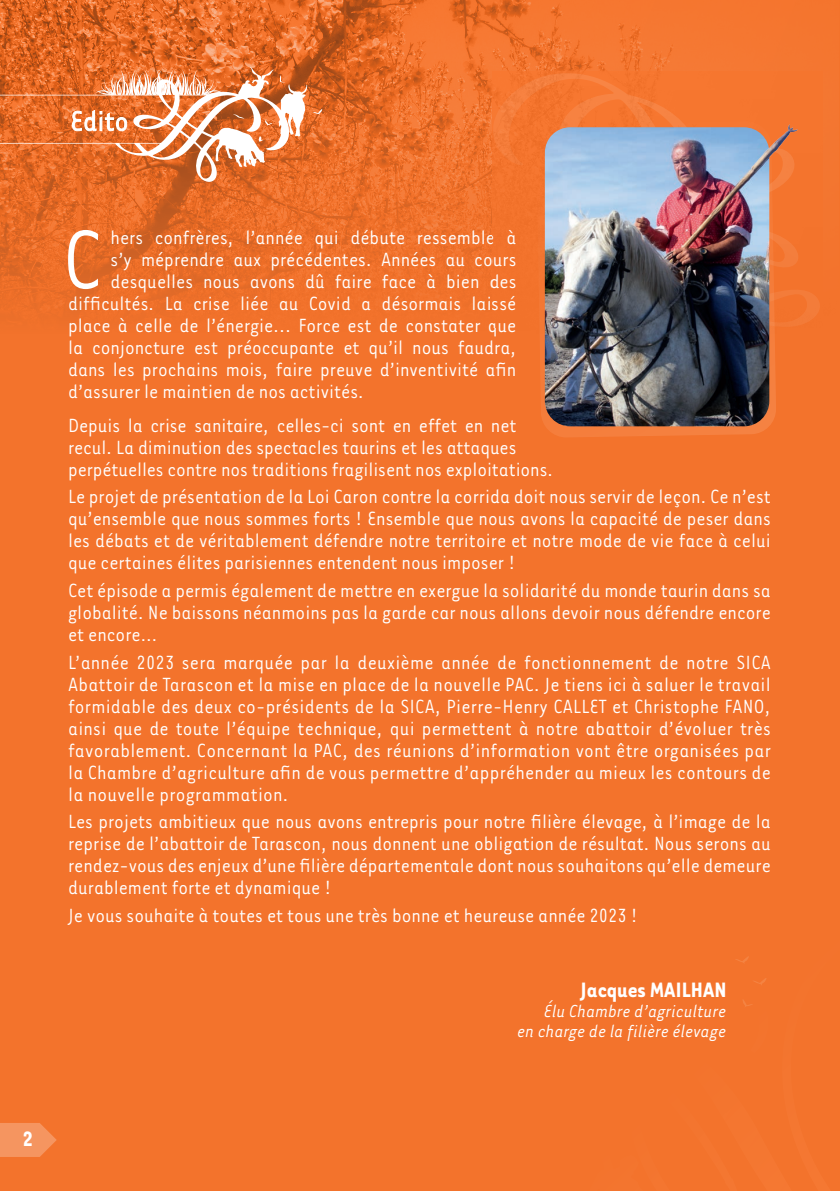
<style>
.page{position:relative;width:840px;height:1191px;background:#fff}
.page>*{position:absolute;margin:0;border:0;box-sizing:border-box;transform-origin:0 0}
.t1{font:95.4px "Tarzana Narrow";color:#fff}
.t2{font:700 24px "Tarzana Narrow";color:#fff}
.t3{font:22px/22px "Tarzana Narrow";color:#fff;text-align:justify}
.t4{font:italic 20px/20px "Tarzana Narrow";color:#fff;text-align:right}
</style>
<div class="page">
<div style="left:0;top:0;width:839px;height:1191px;background:#f3732c"></div>
<img style="left:0;top:0;width:674px;height:313px">
<svg style="left:0;top:67px;width:322px;height:115px"></svg>
<svg style="left:0;top:1123px;width:57px;height:34px"></svg>
<svg style="left:743px;top:1000px;width:9px;height:7px"></svg>
<svg style="left:754px;top:978px;width:12px;height:7px"></svg>
<svg style="left:736px;top:957px;width:12px;height:6px"></svg>
<svg style="left:540px;top:353px;width:229px;height:84px;fill:#f57e3d"></svg>
<svg style="left:492px;top:71px;width:328px;height:248px"></svg>
<img style="left:544px;top:71px;width:267px;height:355px">
<h1 class="t1" style="left:62px;top:202px;width:41px">C</h1>
<p class="t3" style="left:110px;top:225px;width:407px">hers confrères, l’année qui débute ressemble à</p>
<p class="t3" style="left:110px;top:247px;width:407px">s’y méprendre aux précédentes. Années au cours</p>
<p class="t3" style="left:110px;top:269px;width:407px">desquelles nous avons dû faire face à bien des</p>
<p class="t3" style="left:68px;top:291px;width:449px">difficultés. La crise liée au Covid a désormais laissé</p>
<p class="t3" style="left:68px;top:313px;width:449px">place à celle de l’énergie... Force est de constater que</p>
<p class="t3" style="left:68px;top:335px;width:449px">la conjoncture est préoccupante et qu’il nous faudra,</p>
<p class="t3" style="left:68px;top:357px;width:449px">dans les prochains mois, faire preuve d’inventivité afin</p>
<p class="t3" style="left:68px;top:379px;width:297px">d’assurer le maintien de nos activités.</p>
<p class="t3" style="left:68px;top:413px;width:486px;text-align:left">Depuis la crise sanitaire, celles-ci sont en effet en net recul. La diminution des spectacles taurins et les attaques perpétuelles contre nos traditions fragilisent nos exploitations.</p>
<p class="t3" style="left:68px;top:484px;width:704px">Le projet de présentation de la Loi Caron contre la corrida doit nous servir de leçon. Ce n’est qu’ensemble que nous sommes forts ! Ensemble que nous avons la capacité de peser dans les débats et de véritablement défendre notre territoire et notre mode de vie face à celui que certaines élites parisiennes entendent nous imposer !</p>
<p class="t3" style="left:68px;top:578px;width:704px">Cet épisode a permis également de mettre en exergue la solidarité du monde taurin dans sa globalité. Ne baissons néanmoins pas la garde car nous allons devoir nous défendre encore et encore…</p>
<p class="t3" style="left:68px;top:650px;width:704px">L’année 2023 sera marquée par la deuxième année de fonctionnement de notre SICA Abattoir de Tarascon et la mise en place de la nouvelle PAC. Je tiens ici à saluer le travail formidable des deux co-présidents de la SICA, Pierre-Henry CALLET et Christophe FANO, ainsi que de toute l’équipe technique, qui permettent à notre abattoir d’évoluer très favorablement. Concernant la PAC, des réunions d’information vont être organisées par la Chambre d’agriculture afin de vous permettre d’appréhender au mieux les contours de la nouvelle programmation.</p>
<p class="t3" style="left:68px;top:809px;width:704px">Les projets ambitieux que nous avons entrepris pour notre filière élevage, à l’image de la reprise de l’abattoir de Tarascon, nous donnent une obligation de résultat. Nous serons au rendez-vous des enjeux d’une filière départementale dont nous souhaitons qu’elle demeure durablement forte et dynamique !</p>
<p class="t3" style="left:68px;top:903px;width:571px">Je vous souhaite à toutes et tous une très bonne et heureuse année 2023 !</p>
<p class="t2" style="left:580px;top:974px;width:147px">Jacques MAILHAN</p>
<p class="t4" style="left:517px;top:1000px;width:210px">Élu Chambre d’agriculture<br>en charge de la filière élevage</p>
<p class="t2" style="left:22px;top:1123px;width:12px">2</p>
</div>
